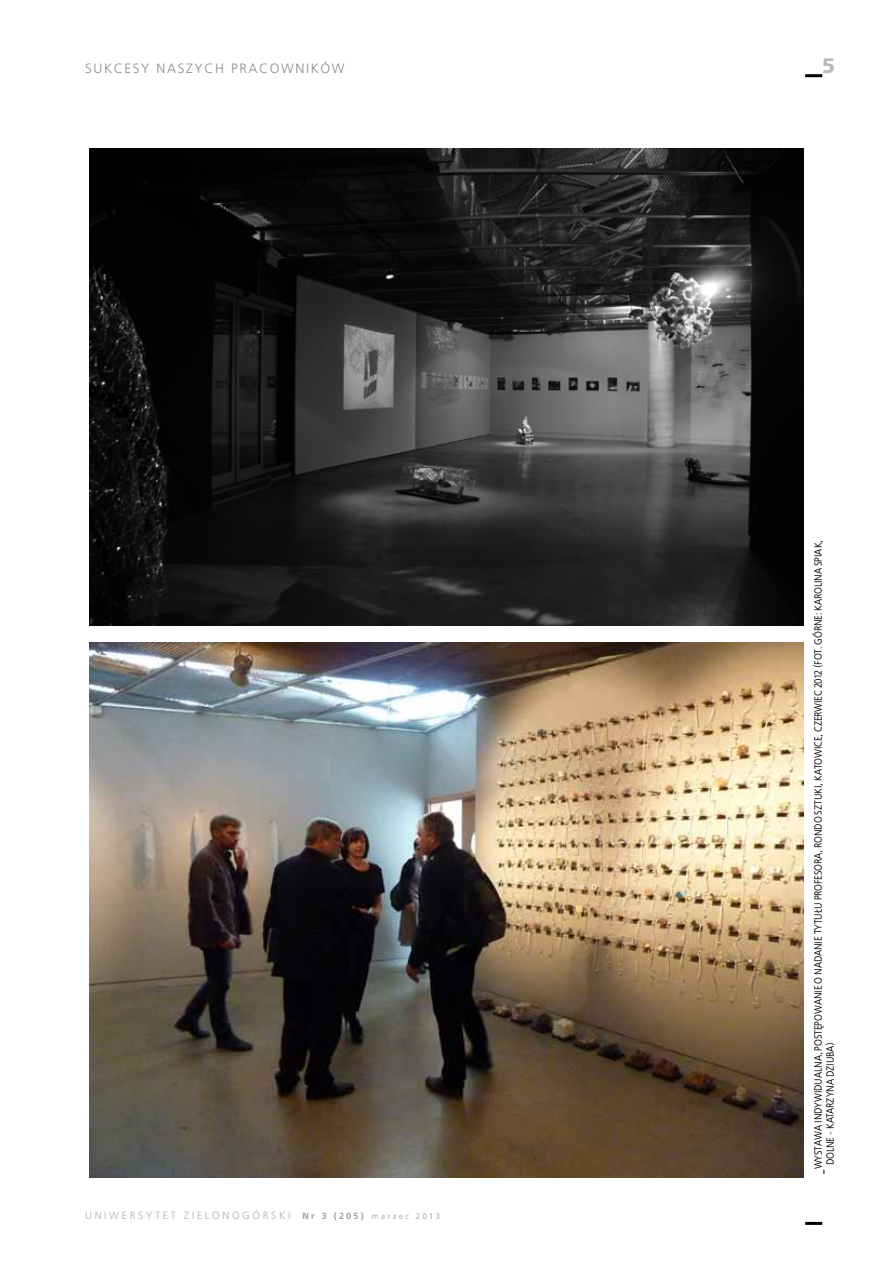
<style>
.page{position:relative;width:893px;height:1263px;background:#fff}
.page>*{position:absolute;margin:0;border:0;box-sizing:border-box;transform-origin:0 0}
.t1{font:900 21px "Frutiger LT Pro";color:#b8babc}
.t2{font:300 13.5px "Frutiger LT Pro";letter-spacing:.12em;color:#8a8c8e}
.t3{font:10.5px/12px "EFN Bureau OT";color:#000}
.t4{font:300 10.5px "Frutiger LT Pro";letter-spacing:.25em;color:#acaeb1}
.s1{font-weight:700;font-size:9px;color:#9d9fa2}
.s2{font-weight:400;font-size:8.25px;color:#aeb0b2}
.s3{font-weight:700}
</style>
<div class="page">
<hr style="left:805px;top:74px;width:17px;height:3px;background:#000">
<hr style="left:805px;top:1222px;width:17px;height:3px;background:#000">
<img style="left:89px;top:149px;width:715px;height:476px">
<img style="left:89px;top:642px;width:715px;height:536px">
<p class="t2" style="left:85px;top:60px;width:10px">SUK</p>
<p class="t2" style="left:114px;top:60px;width:20px">CESY</p>
<p class="t2" style="left:157px;top:60px;width:31px">NASZY</p>
<p class="t2" style="left:204px;top:60px;width:77px">CH PRACOWNIKÓW</p>
<p class="t4" style="left:85px;top:1209px;width:357px">UNIWERSYTET ZIELONOGÓRSKI <span class="s1">Nr 3 (205)</span> <span class="s2">marzec 2013</span></p>
<h1 class="t1" style="left:822px;top:53px;width:14px">5</h1>
<p class="t3" style="left:812px;top:1165px;width:626px;text-indent:-9px;rotate:-90deg"><span class="s3">_</span> Wystawa indywidualna, Postępowan ie o nadan ie tytułu profesora, Rondo Sztu ki, Katowice, czerwiec 2012 (fot. górn e: Karolina Spiak, doln e - Katarzyna Dziuba)</p>
</div>
